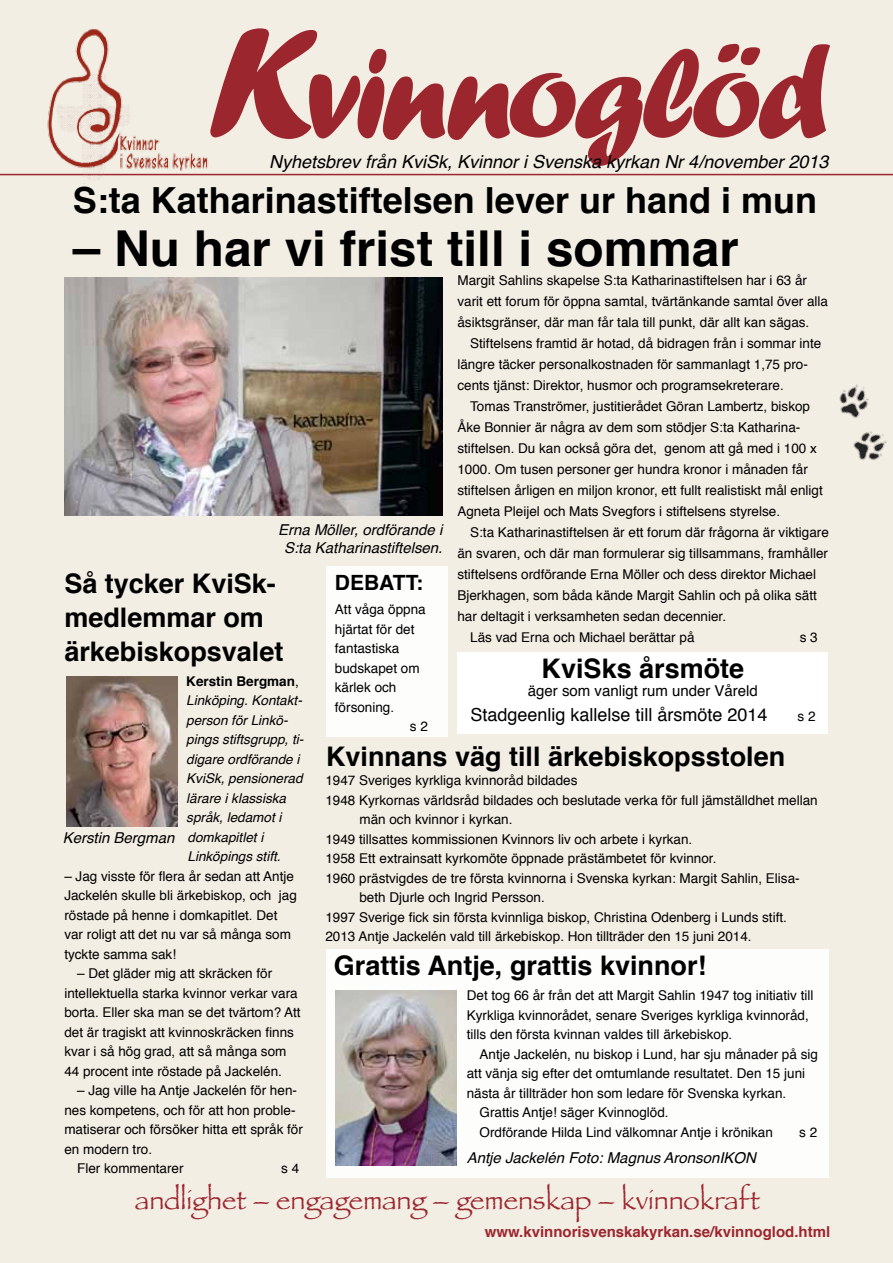
<style>
.page{position:relative;width:893px;height:1263px;background:#f3eee4}
.page>*{position:absolute;margin:0;border:0;box-sizing:border-box;transform-origin:0 0}
.t1{font:162px "Forte";color:#9c262e}
.t2{font:132px "Forte";letter-spacing:-.04em;color:#9c262e}
.t3{font:700 49.5px "Helvetica";color:#000}
.t4{font:700 36px "Helvetica";color:#000}
.t5{font:700 27px/34.2px "Helvetica";color:#000}
.t6{font:27px "Papyrus";color:#9c262e}
.t7{font:700 21px "Helvetica";color:#000}
.t8{font:italic 18px "Helvetica";color:#000}
.t9{font:18px "Helvetica";color:#000}
.t10{font:italic 15px/18px "Helvetica";color:#000;text-align:center}
.t11{font:700 15px "Helvetica";color:#9c262e}
.t12{font:15px "Helvetica";color:#000}
.t13{font:13.5px/19.5px "Helvetica";color:#000}
.t14{font:italic 13.5px/19.5px "Helvetica";color:#000}
.s1{font-weight:700;font-style:normal}
.s2{font-style:normal}
</style>
<div class="page">
<div style="left:326px;top:566px;width:122px;height:171px;background:#fff"></div>
<div style="left:326px;top:949px;width:502px;height:229px;background:#fff"></div>
<hr style="left:0;top:174px;width:893px;height:1px;background:#9c262e">
<img style="left:853px;top:431px;width:34px;height:30px">
<img style="left:839px;top:384px;width:30px;height:34px">
<img style="left:42px;top:29px;width:176px;height:155px">
<img style="left:64px;top:277px;width:378px;height:239px">
<img style="left:335px;top:990px;width:121px;height:175px">
<div style="left:457px;top:652px;width:371px;height:81px;background:#fff"></div>
<img style="left:66px;top:676px;width:112px;height:150px">
<h1 class="t1" style="left:207px;top:-11px;width:113px">K</h1>
<h3 class="t8" style="left:269px;top:148px;width:561px">Nyhetsbrev från KviSk, Kvinnor i Svenska kyrkan Nr 4/november 2013</h3>
<h2 class="t2" style="left:305px;top:17px;width:528px">vinnoglöd</h2>
<h3 class="t4" style="left:73px;top:172px;width:746px">S:ta Katharinastiftelsen lever ur hand i mun</h3>
<h3 class="t3" style="left:73px;top:208px;width:667px">– Nu har vi frist till i sommar</h3>
<p class="t13" style="left:457px;top:270px;width:372px;line-height:21px">Margit Sahlins skapelse S:ta Katharinastiftelsen har i 63 år varit ett forum för öppna samtal, tvärtänkande samtal över alla åsiktsgränser, där man får tala till punkt, där allt kan sägas.</p>
<p class="t13" style="left:457px;top:333px;width:365px;line-height:21px;text-indent:13px">Stiftelsens framtid är hotad, då bidragen från i sommar inte längre täcker personalkostnaden för sammanlagt 1,75 pro&shy;cents tjänst: Direktor, husmor och programsekreterare.</p>
<p class="t13" style="left:457px;top:396px;width:367px;line-height:21px;text-indent:13px">Tomas Tranströmer, justitierådet Göran Lambertz, biskop Åke Bonnier är några av dem som stödjer S:ta Katharina&shy;stiftelsen. Du kan också göra det, genom att gå med i 100 x 1000. Om tusen personer ger hundra kronor i månaden får stiftelsen årligen en miljon kronor, ett fullt realistiskt mål enligt Agneta Pleijel och Mats Svegfors i stiftelsens styrelse.</p>
<p class="t13" style="left:470px;top:523px;width:360px">S:ta Katharinastiftelsen är ett forum där frågorna är viktigare</p>
<p class="t13" style="left:457px;top:544px;width:372px">än svaren, och där man formulerar sig tillsammans, framhåller</p>
<p class="t13" style="left:457px;top:565px;width:360px">stiftelsens ordförande Erna Möller och dess direktor Michael</p>
<p class="t13" style="left:457px;top:586px;width:361px">Bjerkhagen, som båda kände Margit Sahlin och på olika sätt</p>
<p class="t13" style="left:457px;top:607px;width:270px">har deltagit i verksamheten sedan decennier.</p>
<p class="t13" style="left:470px;top:628px;width:226px">Läs vad Erna och Michael berättar på</p>
<p class="t13" style="left:800px;top:628px;width:20px">s 3</p>
<p class="t10" style="left:278px;top:521px;width:166px">Erna Möller, ordförande i<br>S:ta Katharinastiftelsen.</p>
<h3 class="t5" style="left:64px;top:566px;width:221px">Så tycker KviSk&shy;medlemmar om ärkebiskopsvalet</h3>
<h3 class="t7" style="left:335px;top:566px;width:90px">DEBATT:</h3>
<p class="t13" style="left:335px;top:600px;width:92px">Att våga öppna</p>
<p class="t13" style="left:335px;top:619px;width:81px">hjärtat för det</p>
<p class="t13" style="left:335px;top:639px;width:66px">fantastiska</p>
<p class="t13" style="left:335px;top:658px;width:86px">budskapet om</p>
<p class="t13" style="left:335px;top:678px;width:63px">kärlek och</p>
<p class="t13" style="left:335px;top:697px;width:61px">försoning.</p>
<p class="t13" style="left:410px;top:717px;width:20px">s 2</p>
<h3 class="t5" style="left:542px;top:651px;width:204px">KviSks årsmöte</h3>
<p class="t12" style="left:528px;top:679px;width:232px">äger som vanligt rum under Våreld</p>
<h3 class="t9" style="left:470px;top:701px;width:299px">Stadgeenlig kallelse till årsmöte 2014</h3>
<p class="t13" style="left:797px;top:707px;width:20px">s 2</p>
<p class="t14" style="left:186px;top:671px;width:119px"><span class="s1">Kerstin Bergman</span><span class="s2">,<br></span>Linköping. Kontakt&shy;person för Linkö&shy;pings stiftsgrupp, ti&shy;digare ordförande i<br>KviSk, pensionerad lärare i klassiska språk, ledamot i domkapitlet i<br>Linköpings stift.</p>
<p class="t13" style="left:64px;top:866px;width:234px">– Jag visste för flera år sedan att Antje Jackelén skulle bli ärkebiskop, och jag röstade på henne i domkapitlet. Det var roligt att det nu var så många som tyckte samma sak!</p>
<p class="t13" style="left:64px;top:964px;width:238px;text-indent:13px">– Det gläder mig att skräcken för intellektuella starka kvinnor verkar vara borta. Eller ska man se det tvärtom? Att det är tragiskt att kvinnoskräcken finns kvar i så hög grad, att så många som 44 procent inte röstade på Jackelén.</p>
<p class="t13" style="left:77px;top:1081px;width:221px">– Jag ville ha Antje Jackelén för hen-</p>
<p class="t13" style="left:64px;top:1100px;width:233px">nes kompetens, och för att hon proble-</p>
<p class="t13" style="left:64px;top:1120px;width:240px">matiserar och försöker hitta ett språk för</p>
<p class="t13" style="left:64px;top:1139px;width:89px">en modern tro.</p>
<p class="t13" style="left:77px;top:1159px;width:108px">Fler kommentarer</p>
<p class="t13" style="left:281px;top:1159px;width:20px">s 4</p>
<h3 class="t5" style="left:326px;top:740px;width:461px">Kvinnans väg till ärkebiskopsstolen</h3>
<p class="t13" style="left:325px;top:771px;width:254px">1947 Sveriges kyrkliga kvinnoråd bildades</p>
<p class="t13" style="left:325px;top:790px;width:494px">1948 Kyrkornas världsråd bildades och beslutade verka för full jämställdhet mellan</p>
<p class="t13" style="left:359px;top:810px;width:155px">män och kvinnor i kyrkan.</p>
<p class="t13" style="left:325px;top:829px;width:368px">1949 tillsattes kommissionen Kvinnors liv och arbete i kyrkan.</p>
<p class="t13" style="left:325px;top:849px;width:392px">1958 Ett extrainsatt kyrkomöte öppnade prästämbetet för kvinnor.</p>
<p class="t13" style="left:325px;top:868px;width:476px">1960 prästvigdes de tre första kvinnorna i Svenska kyrkan: Margit Sahlin, Elisa-</p>
<p class="t13" style="left:359px;top:888px;width:187px">beth Djurle och Ingrid Persson.</p>
<p class="t13" style="left:325px;top:907px;width:463px">1997 Sverige fick sin första kvinnliga biskop, Christina Odenberg i Lunds stift.</p>
<p class="t13" style="left:325px;top:927px;width:428px">2013 Antje Jackelén vald till ärkebiskop. Hon tillträder den 15 juni 2014.</p>
<p class="t10" style="left:63px;top:829px;width:113px">Kerstin Bergman</p>
<h3 class="t5" style="left:334px;top:948px;width:374px">Grattis Antje, grattis kvinnor!</h3>
<p class="t13" style="left:467px;top:986px;width:348px">Det tog 66 år från det att Margit Sahlin 1947 tog initiativ till<br>Kyrkliga kvinnorådet, senare Sveriges kyrkliga kvinnoråd, tills den första kvinnan valdes till ärkebiskop.</p>
<p class="t13" style="left:479px;top:1045px;width:340px">Antje Jackelén, nu biskop i Lund, har sju månader på sig</p>
<p class="t13" style="left:467px;top:1064px;width:340px">att vänja sig efter det omtumlande resultatet. Den 15 juni</p>
<p class="t13" style="left:467px;top:1084px;width:321px">nästa år tillträder hon som ledare för Svenska kyrkan.</p>
<p class="t13" style="left:479px;top:1103px;width:191px">Grattis Antje! säger Kvinnoglöd.</p>
<p class="t13" style="left:479px;top:1123px;width:295px">Ordförande Hilda Lind välkomnar Antje i krönikan</p>
<p class="t13" style="left:799px;top:1123px;width:20px">s 2</p>
<p class="t10" style="left:467px;top:1149px;width:291px">Antje Jackelén Foto: Magnus AronsonIKON</p>
<h3 class="t6" style="left:135px;top:1183px;width:626px">andlighet – engagemang – gemenskap – kvinnokraft</h3>
<p class="t11" style="left:485px;top:1220px;width:347px">www.kvinnorisvenskakyrkan.se/kvinnoglod.html</p>
</div>
